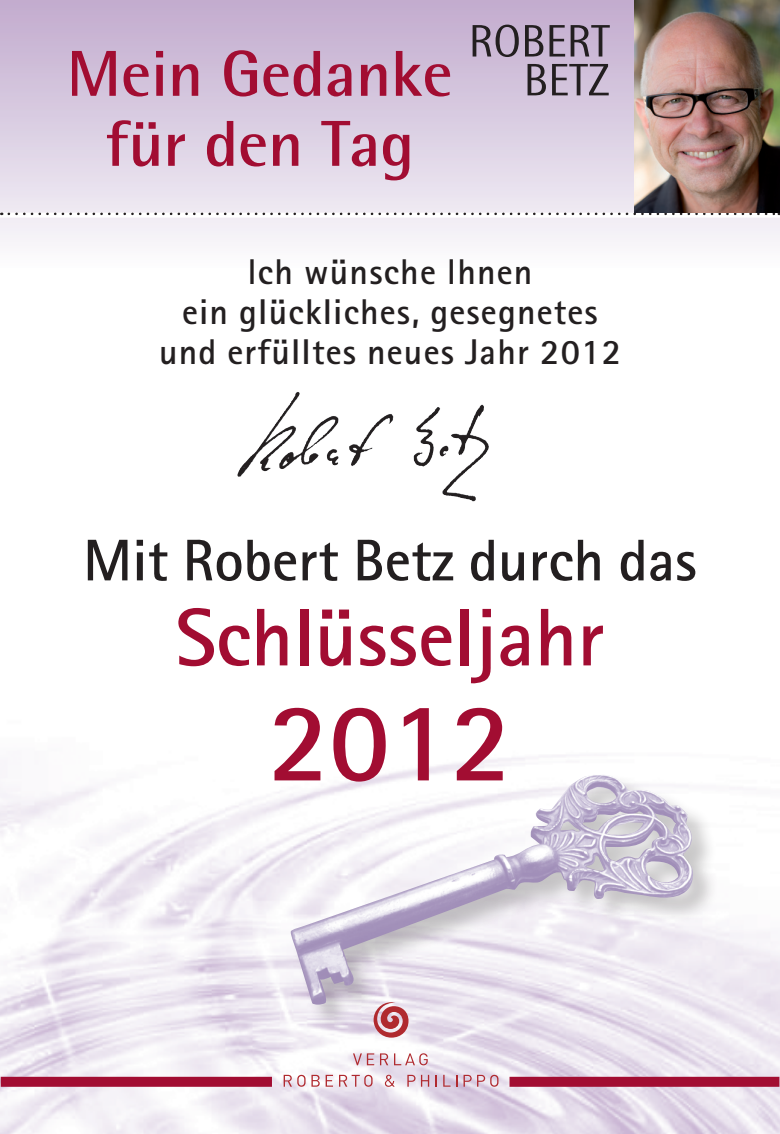
<style>
.page{position:relative;width:780px;height:1134px;background:#fff}
.page>*{position:absolute;margin:0;border:0;box-sizing:border-box;transform-origin:0 0}
.t1{font:700 110px "Rotis Grotesk BQ";color:#a20d32}
.t2{font:700 80px "Rotis Grotesk BQ";color:#a20d32}
.t3{font:700 65px "Rotis Semi Sans";color:#a20d32}
.t4{font:700 57.5px "Rotis Grotesk BQ";color:#231f20}
.t5{font:700 35px "Rotis Grotesk BQ";letter-spacing:.035em;color:#231f20}
</style>
<div class="page">
<img style="left:0;top:755px;width:780px;height:379px">
<div style="left:0;top:0;width:780px;height:269px;background:linear-gradient(to bottom,#c0a9cd,#fbfbfd)"></div>
<div style="left:290px;top:773px;width:428px;height:257px;background:#231f20;opacity:.25"></div>
<img style="left:291px;top:774px;width:404px;height:231px">
<svg style="left:353px;top:1053px;width:21px;height:12px"></svg>
<svg style="left:380px;top:1053px;width:8px;height:12px"></svg>
<svg style="left:311px;top:1075px;width:22px;height:12px"></svg>
<svg style="left:443px;top:1075px;width:7px;height:12px"></svg>
<svg style="left:394px;top:1053px;width:33px;height:12px"></svg>
<svg style="left:456px;top:1075px;width:1px;height:12px"></svg>
<svg style="left:435px;top:1075px;width:2px;height:12px"></svg>
<svg style="left:421px;top:1075px;width:8px;height:12px"></svg>
<svg style="left:463px;top:1075px;width:8px;height:12px"></svg>
<svg style="left:407px;top:1075px;width:8px;height:12px"></svg>
<svg style="left:385px;top:1075px;width:9px;height:12px"></svg>
<svg style="left:283px;top:1075px;width:22px;height:12px"></svg>
<svg style="left:339px;top:1075px;width:33px;height:12px"></svg>
<svg style="left:477px;top:1075px;width:21px;height:12px"></svg>
<svg style="left:373px;top:1002px;width:35px;height:36px"></svg>
<div style="left:0;top:213px;width:780px;height:5px;background:#fff"></div>
<svg style="left:9px;top:213px;width:770px;height:2px"></svg>
<svg style="left:527px;top:64px;width:81px;height:31px;background:#968a9b"></svg>
<svg style="left:472px;top:25px;width:137px;height:32px;background:#918397"></svg>
<img style="left:634px;top:0;width:146px;height:213px">
<img style="left:237px;top:392px;width:60px;height:85px">
<div style="left:1px;top:1077px;width:271px;height:10px;background:#a20d32"></div>
<div style="left:509px;top:1077px;width:270px;height:10px;background:#a20d32"></div>
<p class="t3" style="left:67px;top:34px;width:387px">Mein Gedanke</p>
<p class="t3" style="left:105px;top:104px;width:310px">für den Tag</p>
<p class="t5" style="left:247px;top:250px;width:286px">Ich wünsche Ihnen</p>
<p class="t5" style="left:182px;top:290px;width:417px">ein glückliches, gesegnetes</p>
<p class="t5" style="left:159px;top:330px;width:463px">und erfülltes neues Jahr 2012</p>
<p class="t4" style="left:83px;top:524px;width:615px">Mit Robert Betz durch das</p>
<p class="t2" style="left:175px;top:588px;width:431px">Schlüsseljahr</p>
<p class="t1" style="left:268px;top:673px;width:244px">2012</p>
</div>
